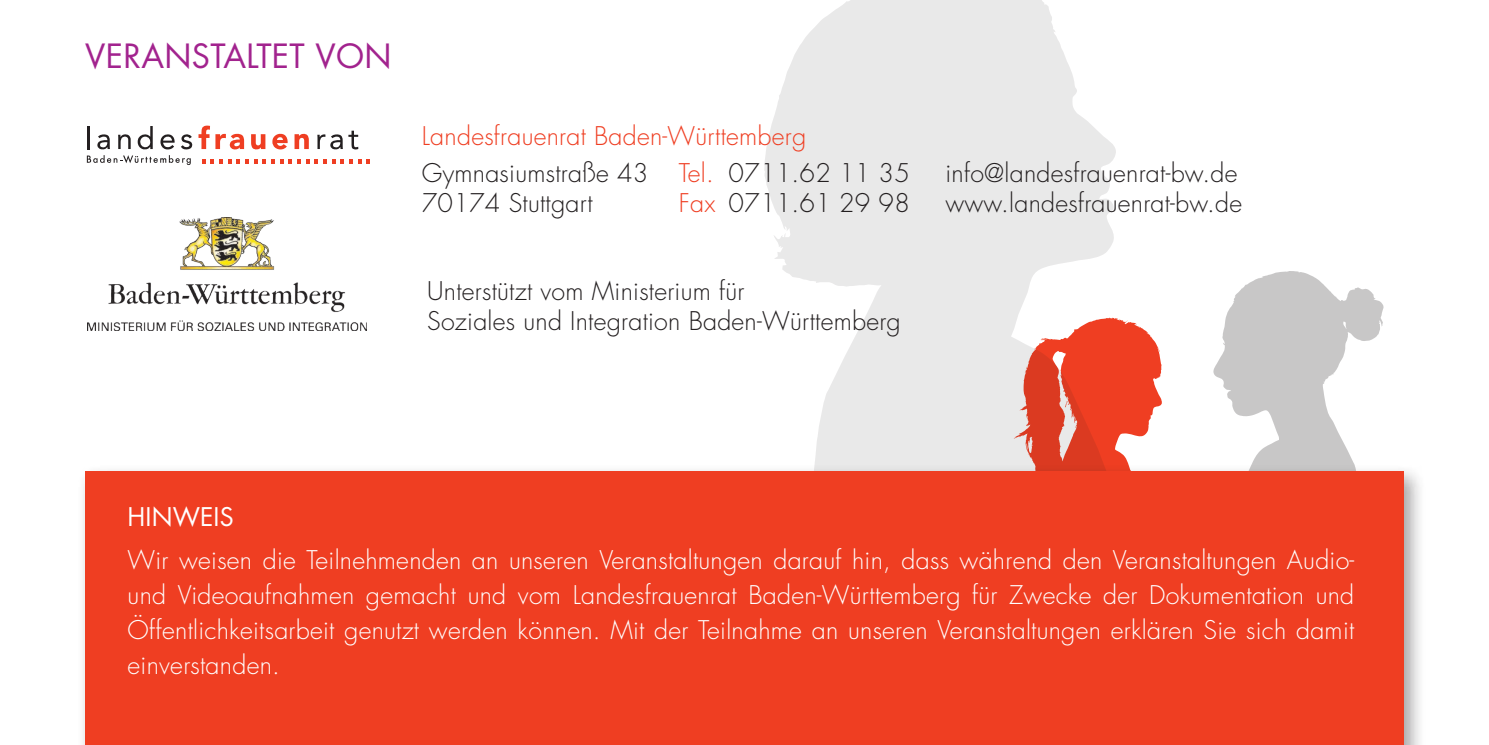
<style>
.page{position:relative;width:1489px;height:745px;background:#fff}
.page>*{position:absolute;margin:0;border:0;box-sizing:border-box;transform-origin:0 0}
.t1{font:32.5px "Futura";letter-spacing:.01em;color:#a2238e}
.t2{font:300 25px/35px "Futura";letter-spacing:.01em;color:#fff;text-align:justify}
.t3{font:300 25px/30px "Futura";letter-spacing:.01em;color:#231f20}
.t4{font:300 25px "Futura";letter-spacing:.01em;color:#ef3e22}
.t5{font:25px "Futura";letter-spacing:.005em;color:#fff}
.s1{color:#ef3e22}
</style>
<div class="page">
<svg style="left:1116px;top:318px;width:46px;height:145px"></svg>
<svg style="left:764px;top:0;width:352px;height:463px;fill:#e9e9e9"></svg>
<svg style="left:1213px;top:271px;width:170px;height:192px"></svg>
<div style="left:77px;top:463px;width:1348px;height:281px;background:#231f20;opacity:.4"></div>
<div style="left:85px;top:471px;width:1318px;height:273px;background:#ef3e22"></div>
<img style="left:87px;top:217px;width:279px;height:113px">
<svg style="left:87px;top:125px;width:283px;height:40px"></svg>
<h1 class="t1" style="left:85px;top:34px;width:308px">VERANSTALTET VON</h1>
<p class="t4" style="left:422px;top:120px;width:386px">Landesfrauenrat Baden-Württemberg</p>
<p class="t3" style="left:422px;top:158px;width:228px">Gymnasiumstraße 43<br>70174 Stuttgart</p>
<p class="t3" style="left:945px;top:158px;width:298px">info@landesfrauenrat-bw.de www.landesfrauenrat-bw.de</p>
<p class="t3" style="left:679px;top:158px;width:232px"><span class="s1">Tel.</span> 0711.62 11 35<br><span class="s1">Fax</span> 0711.61 29 98</p>
<p class="t3" style="left:427px;top:276px;width:475px">Unterstützt vom Ministerium für<br>Soziales und Integration Baden-Württemberg</p>
<p class="t5" style="left:128px;top:499px;width:107px">HINWEIS</p>
<p class="t2" style="left:128px;top:542px;width:1228px">Wir weisen die Teilnehmenden an unseren Veranstaltungen darauf hin, dass während den Veranstaltungen Audio&shy;und Videoaufnahmen gemacht und vom Landesfrauenrat Baden-Württemberg für Zwecke der Dokumentation und Öffentlichkeitsarbeit genutzt werden können. Mit der Teilnahme an unseren Veranstaltungen erklären Sie sich damit einverstanden.</p>
</div>
